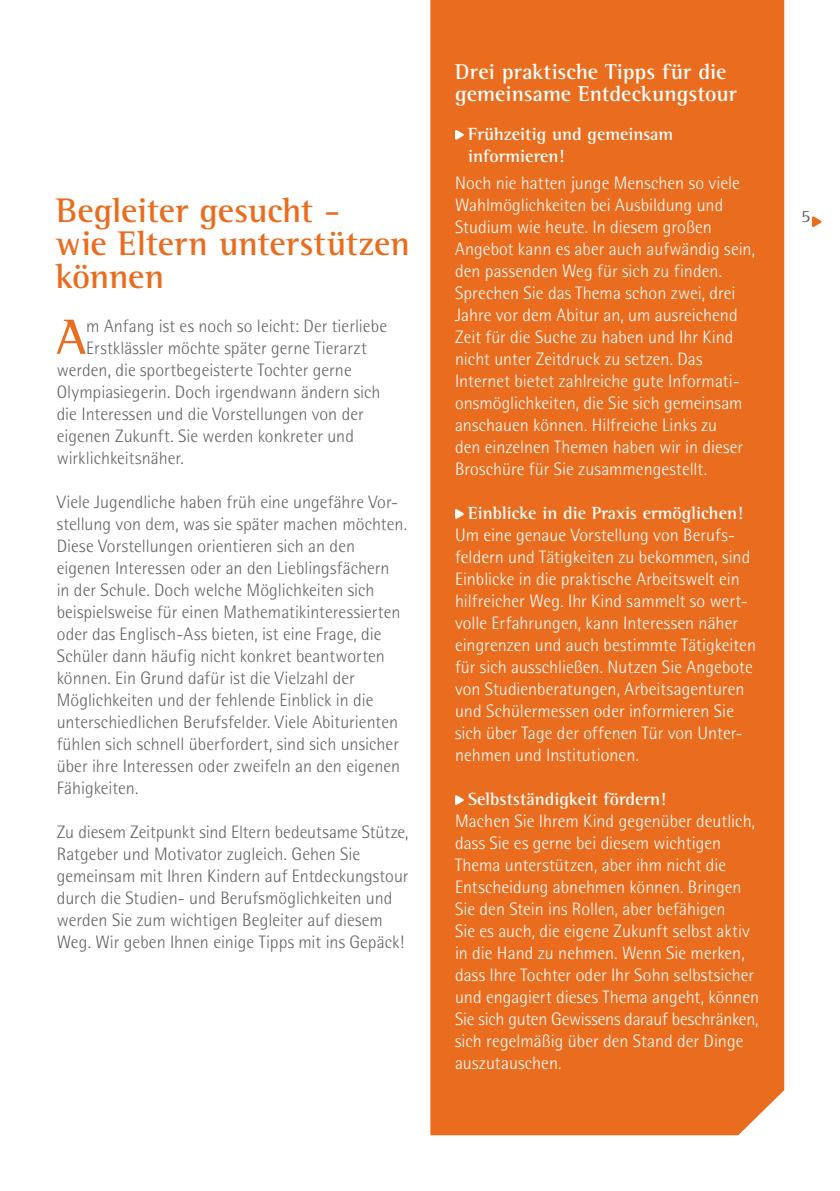
<style>
.page{position:relative;width:840px;height:1191px;background:#fff}
.page>*{position:absolute;margin:0;border:0;box-sizing:border-box;transform-origin:0 0}
.t1{font:700 50.6px "Rotis Semi Serif Std";color:#ea6d1f}
.t2{font:700 35px/33px "Rotis Semi Serif Std";color:#ea6d1f}
.t3{font:700 22px/22px "Rotis Semi Serif Std";color:#fff}
.t4{font:300 18px/22px "Rotis Semi Sans Std";color:#fff}
.t5{font:300 18px/22px "Rotis Semi Sans Std";color:#636366}
.t6{font:700 18px/22px "Rotis Semi Serif Std";color:#fff}
.t7{font:18px "Rotis Serif";color:#636366}
</style>
<div class="page">
<div style="left:430px;top:0;width:355px;height:1136px;background:#ea6d1f"></div>
<svg style="left:812px;top:216px;width:9px;height:11px"></svg>
<h2 class="t2" style="left:56px;top:193px;width:355px">Begleiter gesucht -<br>wie Eltern unterstützen können</h2>
<h1 class="t1" style="left:56px;top:306px;width:32px">A</h1>
<p class="t5" style="left:86px;top:315px;width:302px">m Anfang ist es noch so leicht: Der tierliebe</p>
<p class="t5" style="left:86px;top:337px;width:282px">Erstklässler möchte später gerne Tierarzt</p>
<p class="t5" style="left:57px;top:359px;width:296px">werden, die sportbegeisterte Tochter gerne</p>
<p class="t5" style="left:57px;top:381px;width:325px">Olympiasiegerin. Doch irgendwann ändern sich</p>
<p class="t5" style="left:57px;top:403px;width:308px">die Interessen und die Vorstellungen von der</p>
<p class="t5" style="left:57px;top:425px;width:299px">eigenen Zukunft. Sie werden konkreter und</p>
<p class="t5" style="left:57px;top:447px;width:128px">wirklichkeitsnäher.</p>
<p class="t5" style="left:57px;top:491px;width:351px">Viele Jugendliche haben früh eine ungefähre Vor&shy;stellung von dem, was sie später machen möchten.<br>Diese Vorstellungen orientieren sich an den eigenen Interessen oder an den Lieblingsfächern in der Schule. Doch welche Möglichkeiten sich beispielsweise für einen Mathematikinteressierten oder das Englisch-Ass bieten, ist eine Frage, die Schüler dann häufig nicht konkret beantworten können. Ein Grund dafür ist die Vielzahl der Möglichkeiten und der fehlende Einblick in die unterschiedlichen Berufsfelder. Viele Abiturienten fühlen sich schnell überfordert, sind sich unsicher über ihre Interessen oder zweifeln an den eigenen Fähigkeiten.</p>
<p class="t5" style="left:57px;top:821px;width:353px">Zu diesem Zeitpunkt sind Eltern bedeutsame Stütze, Ratgeber und Motivator zugleich. Gehen Sie gemeinsam mit Ihren Kindern auf Entdeckungstour durch die Studien- und Berufsmöglichkeiten und werden Sie zum wichtigen Begleiter auf diesem Weg. Wir geben Ihnen einige Tipps mit ins Gepäck!</p>
<p class="t3" style="left:455px;top:60px;width:283px">Drei praktische Tipps für die gemeinsame Entdeckungstour</p>
<p class="t6" style="left:468px;top:123px;width:206px">Frühzeitig und gemeinsam informieren!</p>
<p class="t4" style="left:455px;top:172px;width:301px">Noch nie hatten junge Menschen so viele Wahlmöglichkeiten bei Ausbildung und Studium wie heute. In diesem großen Angebot kann es aber auch aufwändig sein, den passenden Weg für sich zu finden.<br>Sprechen Sie das Thema schon zwei, drei Jahre vor dem Abitur an, um ausreichend Zeit für die Suche zu haben und Ihr Kind nicht unter Zeitdruck zu setzen. Das Internet bietet zahlreiche gute Informati&shy;onsmöglichkeiten, die Sie sich gemeinsam anschauen können. Hilfreiche Links zu<br>den einzelnen Themen haben wir in dieser Broschüre für Sie zusammengestellt.</p>
<p class="t6" style="left:468px;top:502px;width:276px">Einblicke in die Praxis ermöglichen!</p>
<p class="t4" style="left:455px;top:524px;width:302px">Um eine genaue Vorstellung von Berufs&shy;feldern und Tätigkeiten zu bekommen, sind Einblicke in die praktische Arbeitswelt ein hilfreicher Weg. Ihr Kind sammelt so wert&shy;volle Erfahrungen, kann Interessen näher eingrenzen und auch bestimmte Tätigkeiten für sich ausschließen. Nutzen Sie Angebote von Studienberatungen, Arbeitsagenturen und Schülermessen oder informieren Sie sich über Tage der offenen Tür von Unter&shy;nehmen und Institutionen.</p>
<p class="t6" style="left:468px;top:788px;width:199px">Selbstständigkeit fördern!</p>
<p class="t4" style="left:455px;top:810px;width:305px">Machen Sie Ihrem Kind gegenüber deutlich, dass Sie es gerne bei diesem wichtigen Thema unterstützen, aber ihm nicht die Entscheidung abnehmen können. Bringen Sie den Stein ins Rollen, aber befähigen<br>Sie es auch, die eigene Zukunft selbst aktiv in die Hand zu nehmen. Wenn Sie merken, dass Ihre Tochter oder Ihr Sohn selbstsicher und engagiert dieses Thema angeht, können Sie sich guten Gewissens darauf beschränken, sich regelmäßig über den Stand der Dinge auszutauschen.</p>
<p class="t7" style="left:800px;top:205px;width:11px">5</p>
</div>
